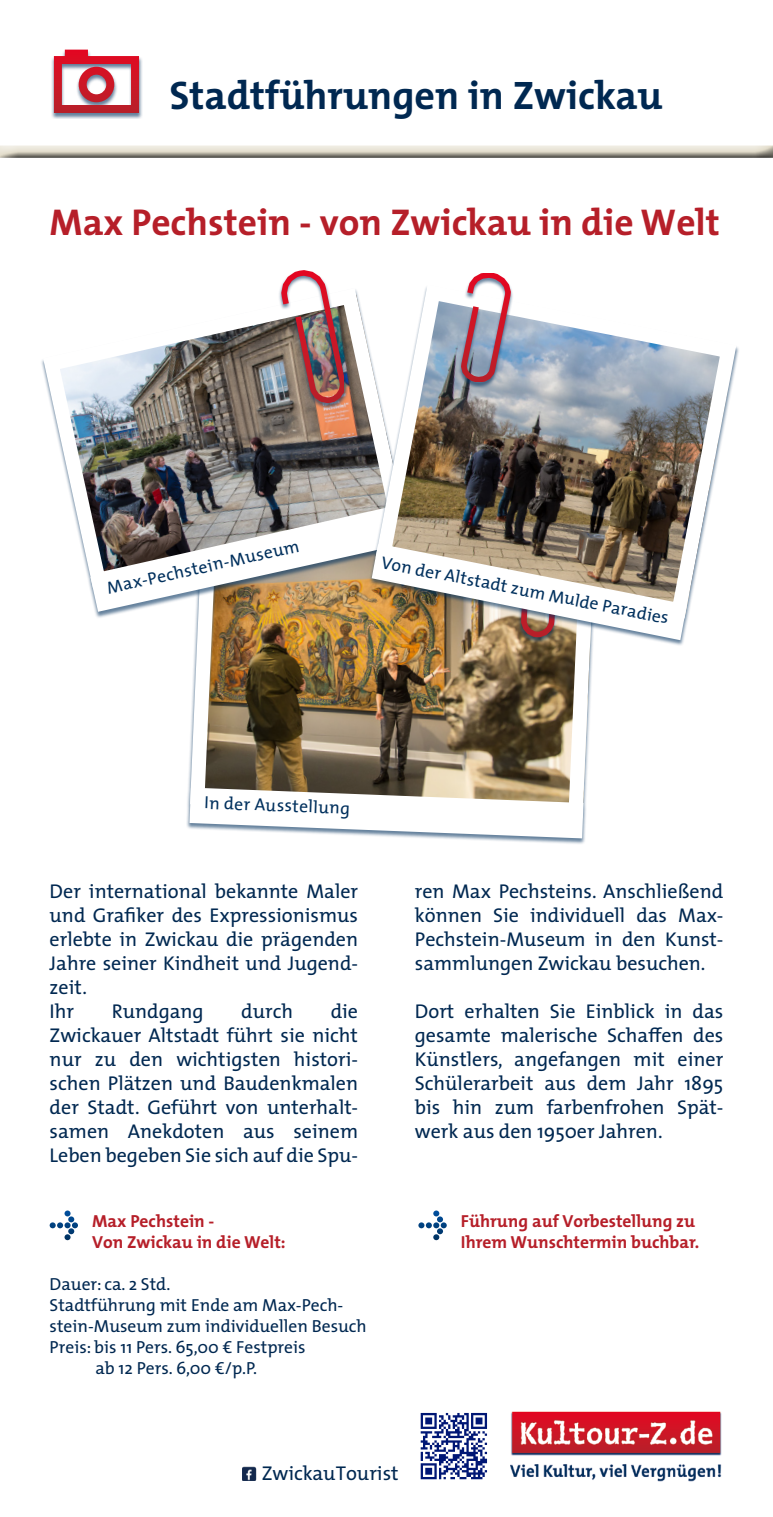
<style>
.page{position:relative;width:773px;height:1517px;background:#fff}
.page>*{position:absolute;margin:0;border:0;box-sizing:border-box;transform-origin:0 0}
.Absatzformat_1{font:700 40px "The Mix";color:#002851}
.Absatzformat_1-2{font:700 37.5px "The Mix";color:#b61f29}
.Absatzformat_1-3{font:20px/24px "The Mix";color:#002851;text-align:justify}
.Absatzformat_1-4{font:17.5px/21px "The Mix";color:#002851}
.Absatzformat_1-5{font:700 17.5px/21px "The Mix";color:#b61f29}
.Infotext{font:17.5px "The Mix";color:#00305d}
</style>
<div class="page">
<div style="left:51px;top:50px;width:91px;height:69px;background:#00305d;opacity:.6"></div>
<svg style="left:54px;top:50px;width:85px;height:63px"></svg>
<div style="left:0;top:143px;width:772px;height:17px;background:#000;opacity:.75"></div>
<svg style="left:420px;top:1413px;width:67px;height:66px"></svg>
<img style="left:510px;top:1411px;width:212px;height:70px">
<div style="left:186px;top:527px;width:411px;height:318px;background:#00305d;opacity:.6"></div>
<svg style="left:186px;top:730px;width:411px;height:95px;background:#8b7e6a"></svg>
<svg style="left:189px;top:787px;width:394px;height:51px"></svg>
<img style="left:41px;top:289px;width:326px;height:299px">
<div style="left:279px;top:271px;width:69px;height:138px;background:#00305d;opacity:.6"></div>
<img style="left:282px;top:270px;width:62px;height:138px">
<img style="left:367px;top:287px;width:372px;height:340px">
<img style="left:90px;top:508px;width:596px;height:222px">
<div style="left:458px;top:272px;width:55px;height:116px;background:#00305d;opacity:.6"></div>
<svg style="left:461px;top:273px;width:49px;height:109px"></svg>
<svg style="left:50px;top:1210px;width:28px;height:30px"></svg>
<svg style="left:418px;top:1210px;width:28px;height:30px"></svg>
<img style="left:242px;top:1466px;width:14px;height:14px">
<p class="Absatzformat_1" style="left:169px;top:62px;width:494px">Stadtführungen in Zwickau</p>
<p class="Absatzformat_1-2" style="left:50px;top:191px;width:671px">Max Pechstein - von Zwickau in die Welt</p>
<p class="Infotext" style="left:104px;top:574px;width:198px;rotate:-13deg">Max-Pechstein-Museum</p>
<p class="Infotext" style="left:384px;top:548px;width:293px;rotate:11deg">Von der Altstadt zum Mulde Paradies</p>
<p class="Infotext" style="left:205px;top:788px;width:147px;rotate:2deg">In der Ausstellung</p>
<p class="Absatzformat_1-3" style="left:50px;top:878px;width:310px">Der international bekannte Maler und Grafiker des Expressionismus erlebte in Zwickau die prägenden Jahre seiner Kindheit und Jugend&shy;zeit.</p>
<p class="Absatzformat_1-3" style="left:50px;top:998px;width:26px">Ihr</p>
<p class="Absatzformat_1-3" style="left:112px;top:998px;width:93px">Rundgang</p>
<p class="Absatzformat_1-3" style="left:241px;top:998px;width:53px">durch</p>
<p class="Absatzformat_1-3" style="left:50px;top:998px;width:310px;text-indent:281px">die Zwickauer Altstadt führt sie nicht nur zu den wichtigsten histori&shy;schen Plätzen und Baudenkmalen der Stadt. Geführt von unterhalt&shy;samen Anekdoten aus seinem Leben begeben Sie sich auf die Spu-</p>
<p class="Absatzformat_1-5" style="left:92px;top:1210px;width:195px">Max Pechstein -<br>Von Zwickau in die Welt:</p>
<p class="Absatzformat_1-4" style="left:50px;top:1273px;width:318px">Dauer: ca. 2 Std.<br>Stadtführung mit Ende am Max-Pech&shy;stein-Museum zum individuellen Besuch</p>
<p class="Absatzformat_1-4" style="left:50px;top:1336px;width:257px">Preis: bis 11 Pers. 65,00 € Festpreis</p>
<p class="Absatzformat_1-4" style="left:95px;top:1357px;width:163px">ab 12 Pers. 6,00 €/p.P.</p>
<p class="Absatzformat_1-3" style="left:415px;top:878px;width:310px">ren Max Pechsteins. Anschließend können Sie individuell das Max-Pechstein-Museum in den Kunst&shy;sammlungen Zwickau besuchen.</p>
<p class="Absatzformat_1-3" style="left:415px;top:998px;width:310px">Dort erhalten Sie Einblick in das gesamte malerische Schaffen des Künstlers, angefangen mit einer Schülerarbeit aus dem Jahr 1895 bis hin zum farbenfrohen Spät&shy;werk aus den 1950er Jahren.</p>
<p class="Absatzformat_1-5" style="left:461px;top:1210px;width:240px">Führung auf Vorbestellung zu<br>Ihrem Wunschtermin buchbar.</p>
<p class="Absatzformat_1-3" style="left:261px;top:1461px;width:138px">ZwickauTourist</p>
</div>
